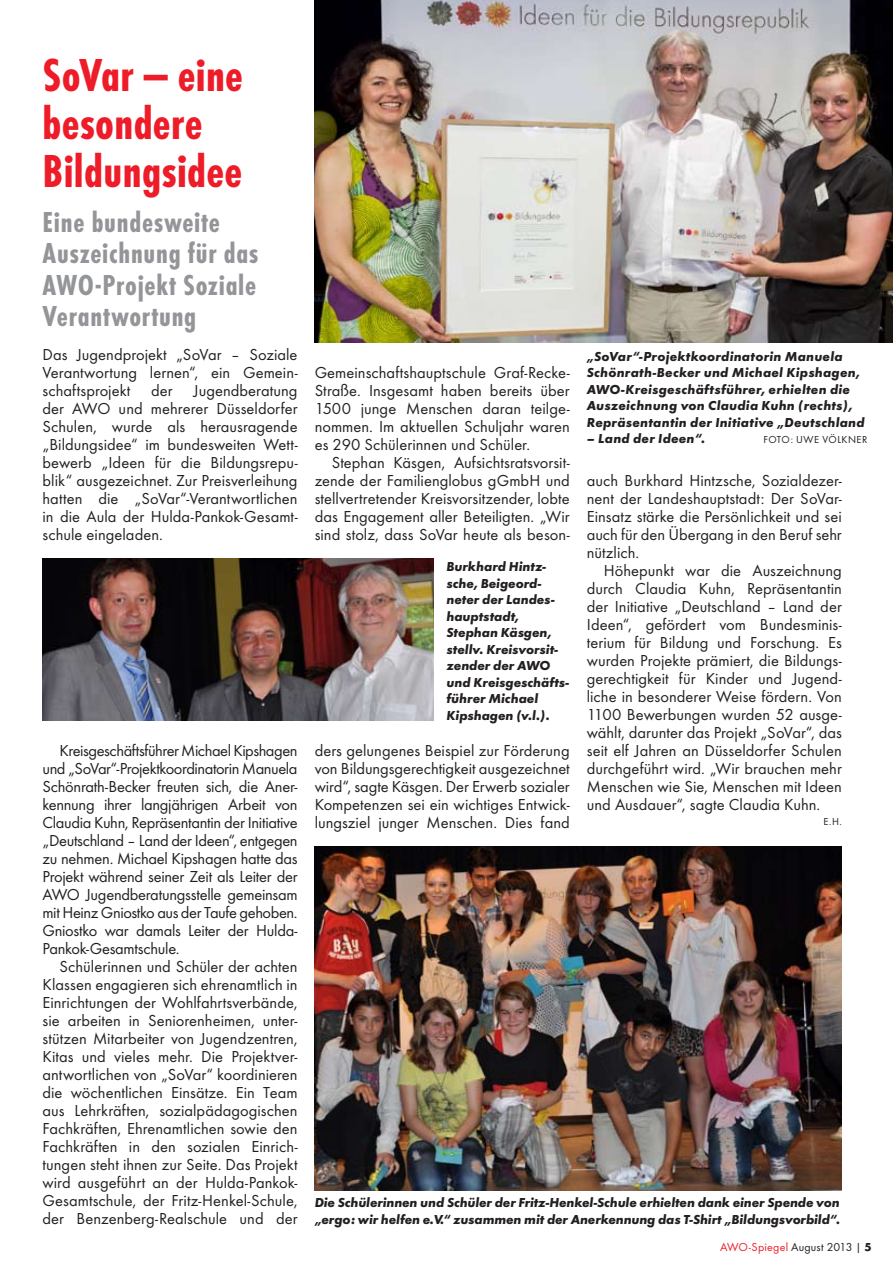
<style>
.page{position:relative;width:893px;height:1263px;background:#fff}
.page>*{position:absolute;margin:0;border:0;box-sizing:border-box;transform-origin:0 0}
.t1{font:700 condensed 48px/48px "Futura T";letter-spacing:.005em;color:#ee1c28}
.t2{font:700 condensed 30px/31.5px "Futura T";letter-spacing:.025em;color:#939598}
.t3{font:16.5px/18px "Futura T";color:#231f20;text-align:justify}
.t4{font:italic 700 13.5px/16.5px "Futura T";color:#231f20}
.t5{font:12px "Futura T";letter-spacing:.015em;color:#ee1c28}
.t6{font:10.5px "Futura T";color:#231f20}
.s1{color:#231f20}
.s2{font-weight:700;color:#231f20}
</style>
<div class="page">
<img style="left:315px;top:846px;width:527px;height:344px">
<img style="left:315px;top:0;width:578px;height:342px">
<img style="left:43px;top:558px;width:391px;height:162px">
<h1 class="t1" style="left:43px;top:51px;width:202px">SoVar — eine besondere<br>Bildungsidee</h1>
<h2 class="t2" style="left:43px;top:205px;width:217px">Eine bundesweite<br>Auszeichnung für das<br>AWO-Projekt Soziale<br>Verantwortung</h2>
<p class="t3" style="left:43px;top:345px;width:257px">Das Jugendprojekt „SoVar – Soziale Verantwortung lernen“, ein Gemein&shy;schaftsprojekt</p>
<p class="t3" style="left:43px;top:381px;width:257px;text-indent:151px">Jugendberatung der AWO und mehrerer Düsseldorfer Schulen, wurde als herausragende „Bildungsidee“ im bundesweiten Wett&shy;bewerb „Ideen für die Bildungsrepu&shy;blik“ ausgezeichnet. Zur Preisverleihung hatten die „SoVar“-Verantwortlichen in die Aula der Hulda-Pankok-Gesamt&shy;schule eingeladen.</p>
<p class="t3" style="left:151px;top:381px;width:23px">der</p>
<p class="t3" style="left:43px;top:741px;width:257px;text-indent:17px">Kreisgeschäftsführer Michael Kipshagen und „SoVar“-Projektkoordinatorin Manuela Schönrath-Becker freuten sich, die Aner&shy;kennung ihrer langjährigen Arbeit von Claudia Kuhn, Repräsentantin der Initiative „Deutschland – Land der Ideen“, entgegen zu nehmen. Michael Kipshagen hatte das Projekt während seiner Zeit als Leiter der AWO Jugendberatungsstelle gemeinsam mit Heinz Gniostko aus der Taufe gehoben.<br>Gniostko war damals Leiter der Hulda-Pankok-Gesamtschule.</p>
<p class="t3" style="left:43px;top:957px;width:257px;text-indent:17px">Schülerinnen und Schüler der achten Klassen engagieren sich ehrenamtlich in Einrichtungen der Wohlfahrtsverbände, sie arbeiten in Seniorenheimen, unter&shy;stützen Mitarbeiter von Jugendzentren, Kitas und vieles mehr. Die Projektver&shy;antwortlichen von „SoVar“ koordinieren die wöchentlichen Einsätze. Ein Team aus Lehrkräften, sozialpädagogischen Fachkräften, Ehrenamtlichen sowie den Fachkräften in den sozialen Einrich&shy;tungen steht ihnen zur Seite. Das Projekt wird ausgeführt an der Hulda-Pankok-Gesamtschule, der Fritz-Henkel-Schule, der Benzenberg-Realschule und der</p>
<p class="t3" style="left:315px;top:363px;width:257px">Gemeinschaftshauptschule Graf-Recke-Straße. Insgesamt haben bereits über 1500 junge Menschen daran teilge&shy;nommen. Im aktuellen Schuljahr waren es 290 Schülerinnen und Schüler.</p>
<p class="t3" style="left:315px;top:453px;width:257px;text-indent:17px">Stephan Käsgen, Aufsichtsratsvorsit&shy;zende der Familienglobus gGmbH und stellvertretender Kreisvorsitzender, lobte das Engagement aller Beteiligten. „Wir sind stolz, dass SoVar heute als beson-</p>
<p class="t4" style="left:446px;top:559px;width:124px">Burkhard Hintz&shy;sche, Beigeord&shy;neter der Landes&shy;hauptstadt,<br>Stephan Käsgen, stellv. Kreisvorsit&shy;zender der AWO und Kreisgeschäfts&shy;führer Michael<br>Kipshagen (v.l.).</p>
<p class="t3" style="left:315px;top:741px;width:257px">ders gelungenes Beispiel zur Förderung von Bildungsgerechtigkeit ausgezeichnet wird“, sagte Käsgen. Der Erwerb sozialer Kompetenzen sei ein wichtiges Entwick&shy;lungsziel junger Menschen. Dies fand</p>
<p class="t4" style="left:587px;top:348px;width:279px">„SoVar“-Projektkoordinatorin Manuela Schönrath-Becker und Michael Kipshagen, AWO-Kreisgeschäftsführer, erhielten die Auszeichnung von Claudia Kuhn (rechts), Repräsentantin der Initiative „Deutschland</p>
<p class="t4" style="left:587px;top:430px;width:120px">– Land der Ideen“.</p>
<p class="t6" style="left:763px;top:433px;width:13px">Foto</p>
<p class="t6" style="left:791px;top:433px;width:46px">: Uwe Völkner</p>
<p class="t3" style="left:587px;top:471px;width:257px">auch Burkhard Hintzsche, Sozialdezer&shy;nent der Landeshauptstadt: Der SoVar-Einsatz stärke die Persönlichkeit und sei auch für den Übergang in den Beruf sehr nützlich.</p>
<p class="t3" style="left:587px;top:561px;width:257px;text-indent:17px">Höhepunkt war die Auszeichnung durch Claudia Kuhn, Repräsentantin der Initiative „Deutschland – Land der Ideen“, gefördert vom Bundesminis&shy;terium für Bildung und Forschung. Es wurden Projekte prämiert, die Bildungs&shy;gerechtigkeit für Kinder und Jugend&shy;liche in besonderer Weise fördern. Von 1100 Bewerbungen wurden 52 ausge&shy;wählt, darunter das Projekt „SoVar“, das seit elf Jahren an Düsseldorfer Schulen durchgeführt wird. „Wir brauchen mehr Menschen wie Sie, Menschen mit Ideen und Ausdauer“, sagte Claudia Kuhn.</p>
<p class="t6" style="left:823px;top:815px;width:20px">E.H.</p>
<p class="t4" style="left:315px;top:1194px;width:527px">Die Schülerinnen und Schüler der Fritz-Henkel-Schule erhielten dank einer Spende von „ergo: wir helfen e.V.“ zusammen mit der Anerkennung das T-Shirt „Bildungsvorbild“.</p>
<p class="t5" style="left:720px;top:1240px;width:153px">AWO-Spiegel <span class="s1">August 2013 |</span> <span class="s2">5</span></p>
</div>
